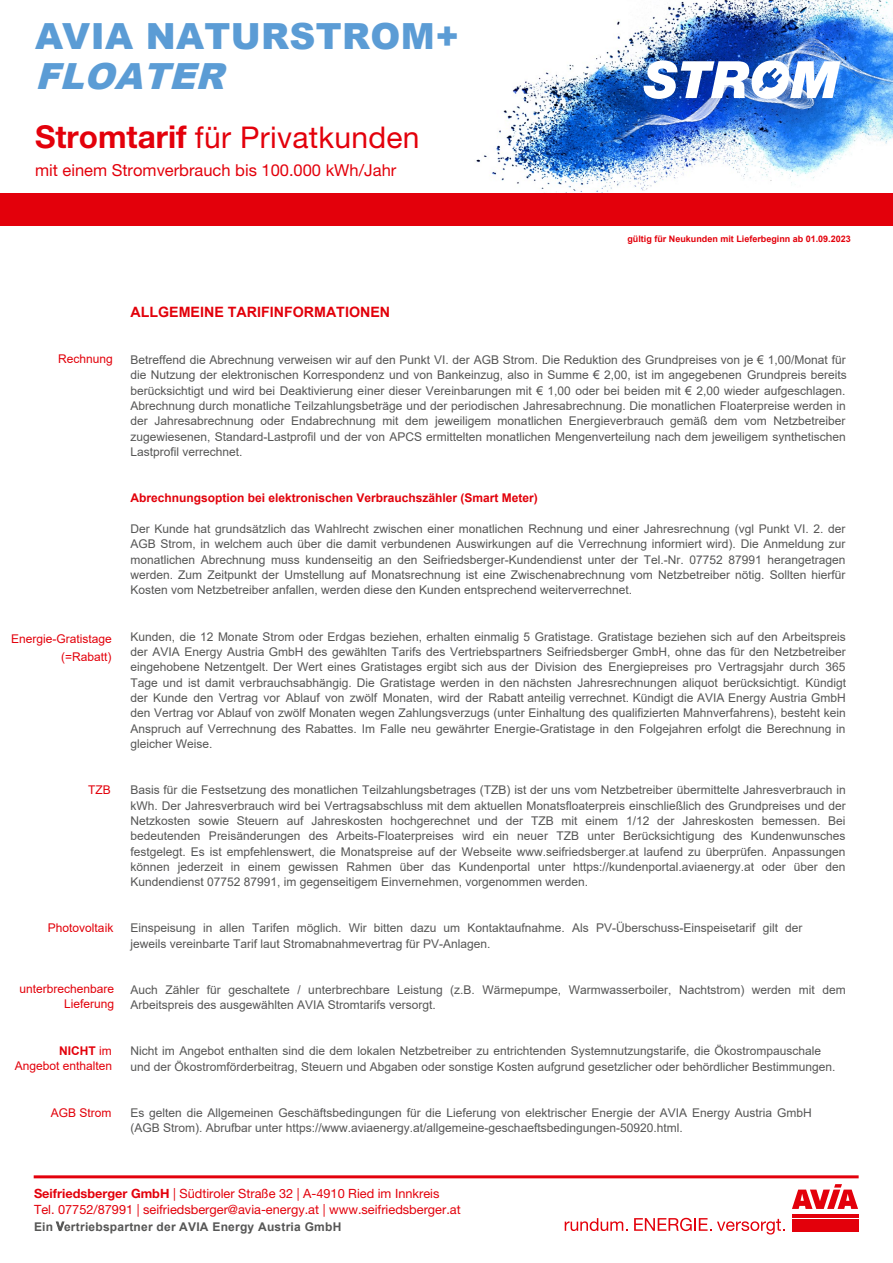
<style>
.page{position:relative;width:893px;height:1263px;background:#fff}
.page>*{position:absolute;margin:0;border:0;box-sizing:border-box;transform-origin:0 0}
.t1{font:900 36px "Arial";letter-spacing:.01em;color:#5b9cd5}
.t2{font:italic 900 36px "Arial";color:#5b9cd5}
.t3{font:30px "Helvetica Neue LT Pro";letter-spacing:.01em;color:#e3000b}
.t4{font:16.5px "Helvetica Neue LT Pro";color:#e3000b}
.t5{font:700 14.25px "Arial";color:#e2000a}
.t6{font:12.75px/16.2px "Helvetica Neue LT Pro";color:#e3000b}
.t7{font:12px/15.3px "Arial";color:#565655;text-align:justify}
.t8{font:700 12px "Arial";color:#e2000a}
.t9{font:12px/14.4px "Arial";color:#e2000a;text-align:right}
.t10{font:12px/14.4px "Arial";color:#e3000b;text-align:right}
.t11{font:700 12px "Arial";letter-spacing:.02em;color:#565655}
.t12{font:700 9px "Arial";color:#e3000b}
.s1{font-weight:700;font-size:31.5px}
.s2{font-weight:700}
.s3{font-family:"Helvetica Neue LT Pro";font-weight:500}
</style>
<div class="page">
<img style="left:467px;top:0;width:425px;height:194px">
<img style="left:570px;top:18px;width:323px;height:139px">
<hr style="left:792px;top:1214px;width:66px;height:3px;background:#e3000b">
<div style="left:792px;top:1219px;width:66px;height:12px;background:#e3000b"></div>
<svg style="left:792px;top:1184px;width:66px;height:25px"></svg>
<svg style="left:565px;top:1218px;width:63px;height:13px"></svg>
<svg style="left:634px;top:1218px;width:151px;height:16px"></svg>
<div style="left:0;top:194px;width:893px;height:32px;background:#e3000b"></div>
<hr style="left:34px;top:1175px;width:825px;height:3px;background:#e3000b">
<img style="left:643px;top:60px;width:197px;height:39px">
<h1 class="t1" style="left:35px;top:10px;width:426px">AVIA NATURSTROM+</h1>
<h1 class="t2" style="left:35px;top:50px;width:203px">FLOATER</h1>
<h2 class="t3" style="left:35px;top:120px;width:386px"><span class="s1">Stromtarif</span> für Privatkunden</h2>
<h3 class="t4" style="left:35px;top:160px;width:363px">mit einem Stromverbrauch bis 100.000 kWh/Jahr</h3>
<p class="t12" style="left:627px;top:233px;width:225px">gültig für Neukunden mit Lieferbeginn ab 01.09.2023</p>
<p class="t9" style="left:58px;top:351px;width:56px">Rechnung</p>
<p class="t10" style="left:11px;top:630px;width:102px;line-height:17.4px">Energie-Gratistage (=Rabatt)</p>
<p class="t10" style="left:88px;top:782px;width:24px">TZB</p>
<p class="t9" style="left:48px;top:920px;width:67px">Photovoltaik</p>
<p class="t9" style="left:19px;top:982px;width:96px">unterbrechenbare<br>Lieferung</p>
<p class="t10" style="left:15px;top:1044px;width:99px"><span class="s2">NICHT</span> im<br>Angebot enthalten</p>
<p class="t9" style="left:51px;top:1105px;width:62px">AGB Strom</p>
<p class="t5" style="left:130px;top:302px;width:261px">ALLGEMEINE TARIFINFORMATIONEN</p>
<p class="t7" style="left:130px;top:352px;width:718px">Betreffend die Abrechnung verweisen wir auf den Punkt VI. der AGB Strom. Die Reduktion des Grundpreises von je € 1,00/Monat für die Nutzung der elektronischen Korrespondenz und von Bankeinzug, also in Summe € 2,00, ist im angegebenen Grundpreis bereits berücksichtigt und wird bei Deaktivierung einer dieser Vereinbarungen mit € 1,00 oder bei beiden mit € 2,00 wieder aufgeschlagen.<br>Abrechnung durch monatliche Teilzahlungsbeträge und der periodischen Jahresabrechnung. Die monatlichen Floaterpreise werden in der Jahresabrechnung oder Endabrechnung mit dem jeweiligem monatlichen Energieverbrauch gemäß dem vom Netzbetreiber zugewiesenen, Standard-Lastprofil und der von APCS ermittelten monatlichen Mengenverteilung nach dem jeweiligem synthetischen Lastprofil verrechnet.</p>
<p class="t8" style="left:130px;top:490px;width:409px">Abrechnungsoption bei elektronischen Verbrauchszähler (Smart Meter)</p>
<p class="t7" style="left:130px;top:521px;width:717px">Der Kunde hat grundsätzlich das Wahlrecht zwischen einer monatlichen Rechnung und einer Jahresrechnung (vgl Punkt VI. 2. der AGB Strom, in welchem auch über die damit verbundenen Auswirkungen auf die Verrechnung informiert wird). Die Anmeldung zur monatlichen Abrechnung muss kundenseitig an den Seifriedsberger-Kundendienst unter der Tel.-Nr. 07752 87991 herangetragen werden. Zum Zeitpunkt der Umstellung auf Monatsrechnung ist eine Zwischenabrechnung vom Netzbetreiber nötig. Sollten hierfür Kosten vom Netzbetreiber anfallen, werden diese den Kunden entsprechend weiterverrechnet.</p>
<p class="t7" style="left:130px;top:629px;width:717px">Kunden, die 12 Monate Strom oder Erdgas beziehen, erhalten einmalig 5 Gratistage. Gratistage beziehen sich auf den Arbeitspreis der AVIA Energy Austria GmbH des gewählten Tarifs des Vertriebspartners Seifriedsberger GmbH, ohne das für den Netzbetreiber eingehobene Netzentgelt. Der Wert eines Gratistages ergibt sich aus der Division des Energiepreises pro Vertragsjahr durch 365<br>Tage und ist damit verbrauchsabhängig. Die Gratistage werden in den nächsten Jahresrechnungen aliquot berücksichtigt. Kündigt der Kunde den Vertrag vor Ablauf von zwölf Monaten, wird der Rabatt anteilig verrechnet. Kündigt die AVIA Energy Austria GmbH den Vertrag vor Ablauf von zwölf Monaten wegen Zahlungsverzugs (unter Einhaltung des qualifizierten Mahnverfahrens), besteht kein Anspruch auf Verrechnung des Rabattes. Im Falle neu gewährter Energie-Gratistage in den Folgejahren erfolgt die Berechnung in gleicher Weise.</p>
<p class="t7" style="left:130px;top:782px;width:717px">Basis für die Festsetzung des monatlichen Teilzahlungsbetrages (TZB) ist der uns vom Netzbetreiber übermittelte Jahresverbrauch in kWh. Der Jahresverbrauch wird bei Vertragsabschluss mit dem aktuellen Monatsfloaterpreis einschließlich des Grundpreises und der Netzkosten sowie Steuern auf Jahreskosten hochgerechnet und der TZB mit einem 1/12 der Jahreskosten bemessen. Bei bedeutenden Preisänderungen des Arbeits-Floaterpreises wird ein neuer TZB unter Berücksichtigung des Kundenwunsches festgelegt. Es ist empfehlenswert, die Monatspreise auf der Webseite www.seifriedsberger.at laufend zu überprüfen. Anpassungen können jederzeit in einem gewissen Rahmen über das Kundenportal unter https://kundenportal.aviaenergy.at oder über den Kundendienst 07752 87991, im gegenseitigem Einvernehmen, vorgenommen werden.</p>
<p class="t7" style="left:130px;top:920px;width:674px">Einspeisung in allen Tarifen möglich. Wir bitten dazu um Kontaktaufnahme. Als PV-Überschuss-Einspeisetarif gilt der jeweils vereinbarte Tarif laut Stromabnahmevertrag für PV-Anlagen.</p>
<p class="t7" style="left:130px;top:982px;width:717px">Auch Zähler für geschaltete / unterbrechbare Leistung (z.B. Wärmepumpe, Warmwasserboiler, Nachtstrom) werden mit dem<br>Arbeitspreis des ausgewählten AVIA Stromtarifs versorgt.</p>
<p class="t7" style="left:130px;top:1043px;width:707px">Nicht im Angebot enthalten sind die dem lokalen Netzbetreiber zu entrichtenden Systemnutzungstarife, die Ökostrompauschale und der Ökostromförderbeitrag, Steuern und Abgaben oder sonstige Kosten aufgrund gesetzlicher oder behördlicher Bestimmungen.</p>
<p class="t7" style="left:130px;top:1105px;width:683px">Es gelten die Allgemeinen Geschäftsbedingungen für die Lieferung von elektrischer Energie der AVIA Energy Austria GmbH (AGB Strom). Abrufbar unter https://www.aviaenergy.at/allgemeine-geschaeftsbedingungen-50920.html.</p>
<p class="t6" style="left:34px;top:1185px;width:428px"><span class="s2">Seifriedsberger GmbH</span> | Südtiroler Straße 32 | A-4910 Ried im Innkreis<br>Tel. 07752/87991 | seifriedsberger@avia-energy.at | www.seifriedsberger.at</p>
<p class="t11" style="left:34px;top:1218px;width:309px">Ein <span class="s3">V</span>ertriebspartner der AVIA Energy Austria GmbH</p>
</div>
